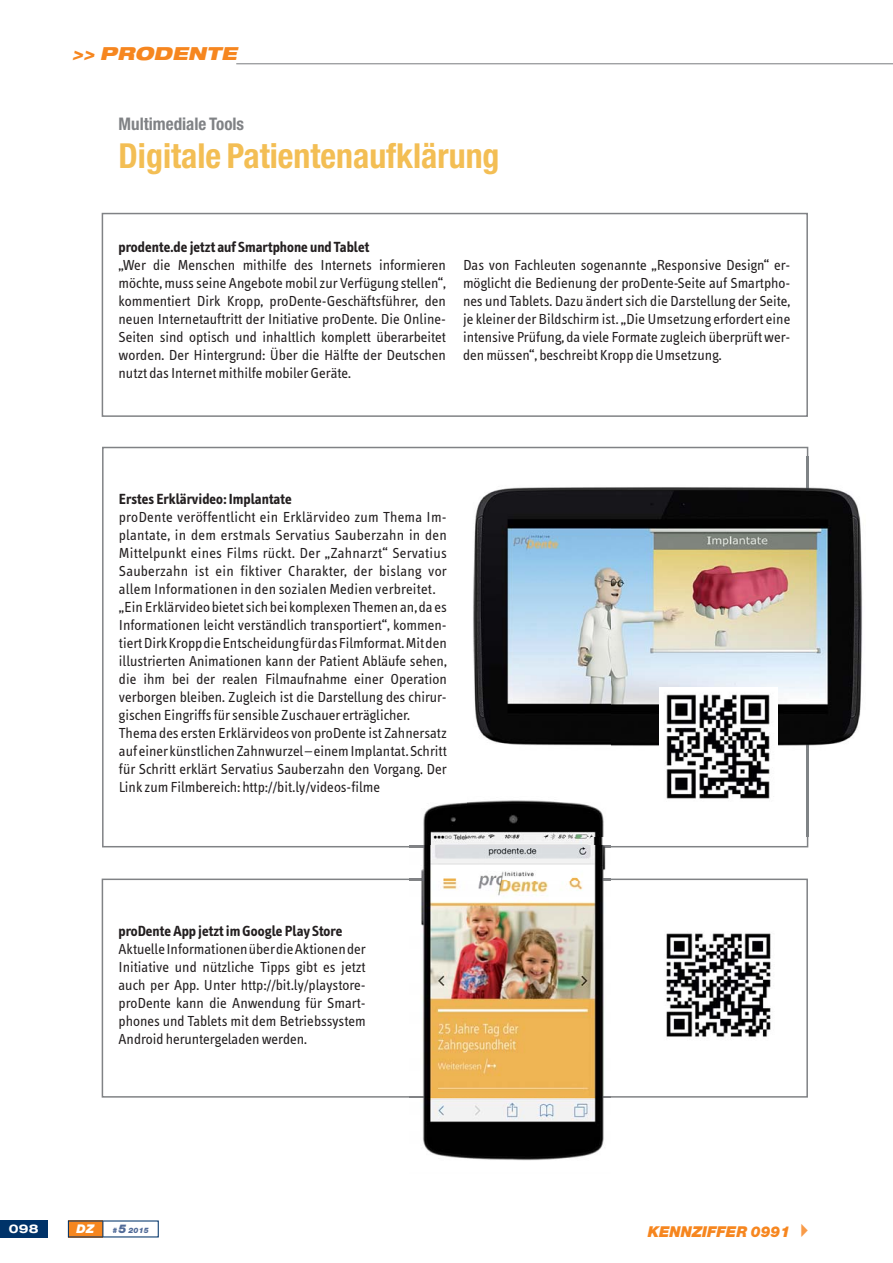
<style>
.page{position:relative;width:893px;height:1263px;background:#fff}
.page>*{position:absolute;margin:0;border:0;box-sizing:border-box;transform-origin:0 0}
.t1{font:700 condensed 34.5px "Helvetica Neue";color:#f3be54}
.t2{font:italic 900 expanded 18px "Helvetica Neue";color:#f6861f}
.t3{font:700 condensed 17.4px "Helvetica Neue";color:#808285}
.t4{font:15px/18px "Info Text";color:#231f20;text-align:justify}
.t5{font:700 15px "Info Text";color:#231f20}
.t6{font:italic 900 15px "Helvetica Neue";color:#f6861f}
.t7{font:700 expanded 12px "Helvetica Neue";color:#fff}
.t8{font:italic 900 12px "Helvetica Neue";color:#fff}
.t9{font:italic 900 7.5px "Helvetica Neue";color:#516b98}
.s1{font-size:12px}
.s2{color:#f89b49}
</style>
<div class="page">
<div style="left:68px;top:1220px;width:35px;height:17px;background:#f6861f"></div>
<hr style="left:236px;top:63px;width:657px;height:1px;background:#808285">
<div style="left:0;top:1220px;width:48px;height:17px;background:#003369"></div>
<svg style="left:102px;top:1221px;width:1px;height:16px"></svg>
<div style="left:102px;top:213px;width:706px;height:204px;border:2px solid #808285"></div>
<div style="left:102px;top:878px;width:706px;height:219px;border:2px solid #808285"></div>
<img style="left:666px;top:933px;width:105px;height:104px">
<img style="left:409px;top:846px;width:201px;height:315px">
<img style="left:409px;top:773px;width:58px;height:73px">
<img style="left:467px;top:836px;width:143px;height:10px">
<img style="left:409px;top:1096px;width:201px;height:1px">
<img style="left:467px;top:456px;width:396px;height:380px">
<img style="left:807px;top:456px;width:1px;height:380px">
<img style="left:659px;top:687px;width:118px;height:119px">
<p class="t2" style="left:72px;top:45px;width:170px">&gt;&gt; PRODENTE</p>
<p class="t3" style="left:119px;top:118px;width:127px">Multimediale Tools</p>
<h1 class="t1" style="left:119px;top:143px;width:382px">Digitale Patientenaufklärung</h1>
<p class="t5" style="left:119px;top:242px;width:252px">prodente.de jetzt auf Smartphone und Tablet</p>
<p class="t4" style="left:119px;top:257px;width:329px">„Wer die Menschen mithilfe des Internets informieren möchte, muss seine Angebote mobil zur Verfügung stellen“, kommentiert Dirk Kropp, proDente-Geschäftsführer, den neuen Internetauftritt der Initiative proDente. Die Online-Seiten sind optisch und inhaltlich komplett überarbeitet worden. Der Hintergrund: Über die Hälfte der Deutschen nutzt das Internet mithilfe mobiler Geräte.</p>
<p class="t4" style="left:463px;top:257px;width:329px">Das von Fachleuten sogenannte „Responsive Design“ er&shy;möglicht die Bedienung der proDente-Seite auf Smartpho&shy;nes und Tablets. Dazu ändert sich die Darstellung der Seite, je kleiner der Bildschirm ist. „Die Umsetzung erfordert eine intensive Prüfung, da viele Formate zugleich überprüft wer&shy;den müssen“, beschreibt Kropp die Umsetzung.</p>
<p class="t5" style="left:119px;top:494px;width:174px">Erstes Erklärvideo: Implantate</p>
<p class="t4" style="left:119px;top:509px;width:329px;text-align:left">proDente veröffentlicht ein Erklärvideo zum Thema Im&shy;plantate, in dem erstmals Servatius Sauberzahn in den Mittelpunkt eines Films rückt. Der „Zahnarzt“ Servatius Sauberzahn ist ein fiktiver Charakter, der bislang vor allem Informationen in den sozialen Medien verbreitet. „Ein Erklärvideo bietet sich bei komplexen Themen an, da es Informationen leicht verständlich transportiert“, kommen&shy;tiert Dirk Kropp die Entscheidung für das Filmformat. Mit den illustrierten Animationen kann der Patient Abläufe sehen, die ihm bei der realen Filmaufnahme einer Operation verborgen bleiben. Zugleich ist die Darstellung des chirur - gischen Eingriffs für sensible Zuschauer erträglicher.<br>Thema des ersten Erklärvideos von proDente ist Zahnersatz auf einer künstlichen Zahnwurzel – einem Implantat. Schritt für Schritt erklärt Servatius Sauberzahn den Vorgang. Der Link zum Filmbereich: http://bit.ly/videos-filme</p>
<p class="t5" style="left:119px;top:926px;width:225px">proDente App jetzt im Google Play Store</p>
<p class="t4" style="left:119px;top:941px;width:249px">Aktuelle Informationen über die Aktionen der Initiative und nützliche Tipps gibt es jetzt auch per App. Unter http://bit.ly/playstore&shy;proDente kann die Anwendung für Smart&shy;phones und Tablets mit dem Betriebssystem Android heruntergeladen werden.</p>
<p class="t7" style="left:9px;top:1224px;width:31px">098</p>
<p class="t9" style="left:113px;top:1227px;width:38px">#<span class="s1">5</span> 2015</p>
<p class="t6" style="left:648px;top:1227px;width:168px">KENNZIFFER 0991 <span class="s2">✔</span></p>
<p class="t8" style="left:77px;top:1224px;width:19px">DZ</p>
</div>
